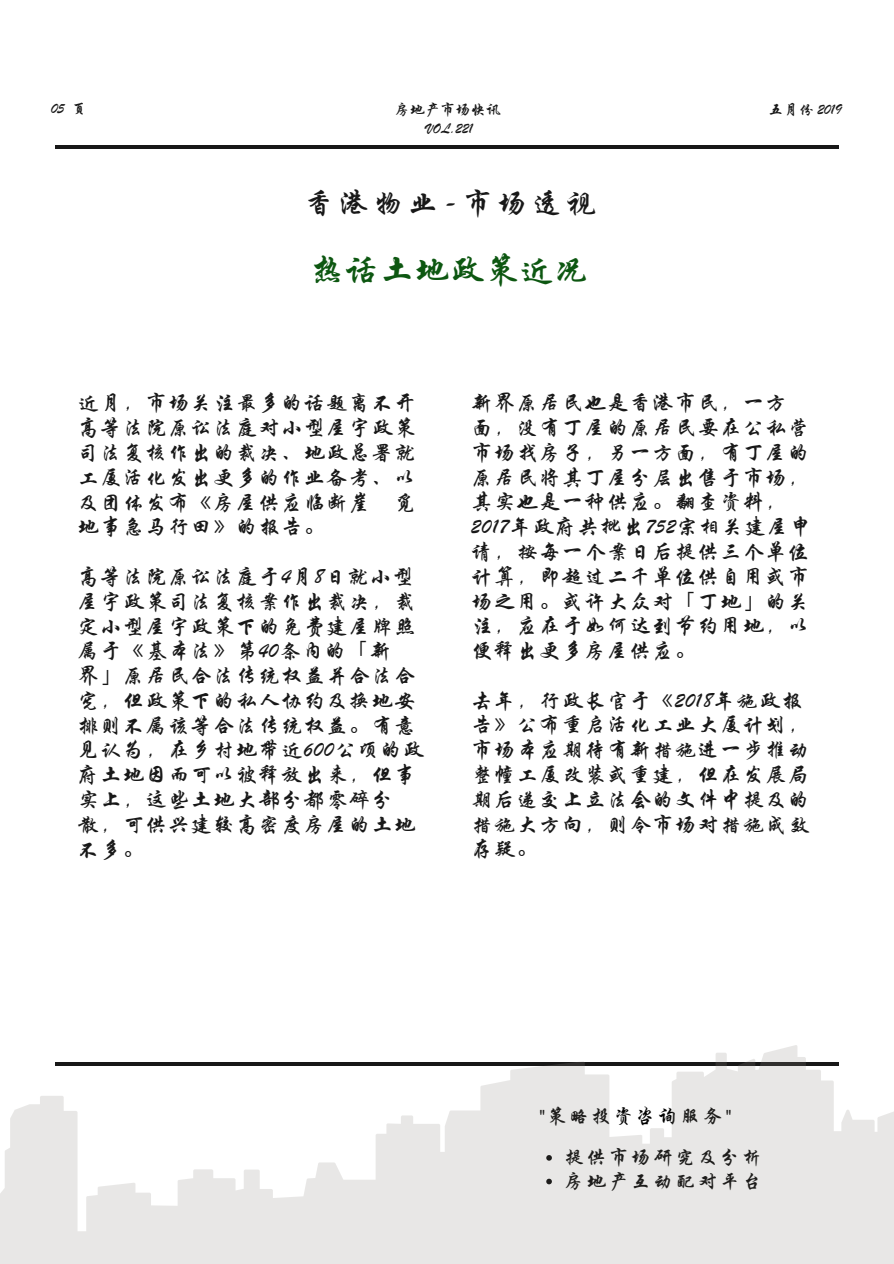
<style>
.page{position:relative;width:894px;height:1264px;background:#fff}
.page>*{position:absolute;margin:0;border:0;box-sizing:border-box;transform-origin:0 0}
.t1{font:34.8px "ST Xingkai";color:#0d5711}
.t2{font:29.85px "ST Xingkai";letter-spacing:.16em;color:#181818}
.t3{font:21.45px/24.8px "ST Xingkai";letter-spacing:.05em;color:#181818}
.t4{font:19.8px/41.2px "ST Xingkai";letter-spacing:.12em;color:#000}
.t5{font:15.15px "ST Xingkai";color:#181818}
</style>
<div class="page">
<hr style="left:55px;top:146px;width:783px;height:3px;background:#181818">
<svg style="left:0;top:1049px;width:893px;height:214px;fill:#e8e7e6"></svg>
<p class="t5" style="left:51px;top:101px;width:37px">05 页</p>
<p class="t5" style="left:395px;top:101px;width:107px">房地产市场快讯</p>
<p class="t5" style="left:768px;top:101px;width:75px">五月份 2019</p>
<p class="t5" style="left:426px;top:121px;width:48px">VOL.221</p>
<h2 class="t2" style="left:304px;top:188px;width:293px">香港物业-市场透视</h2>
<h1 class="t1" style="left:310px;top:252px;width:280px">热话土地政策近况</h1>
<p class="t3" style="left:78px;top:391px;width:339px;text-align:justify">近月，市场关注最多的话题离不开高等法院原讼法庭对小型屋宇政策司法复核作出的裁决、地政总署就工厦活化发出更多的作业备考、以及团体发布《房屋供应临断崖 觅地事急马行田》的报告。</p>
<p class="t3" style="left:78px;top:565px;width:348px">高等法院原讼法庭于4月8日就小型屋宇政策司法复核案作出裁决，裁定小型屋宇政策下的免费建屋牌照属于《基本法》第40条内的「新<br>界」原居民合法传统权益并合法合宪，但政策下的私人协约及换地安排则不属该等合法传统权益。有意见认为，在乡村地带近600公顷的政府土地因而可以被释放出来，但事实上，这些土地大部分都零碎分<br>散，可供兴建较高密度房屋的土地不多。</p>
<p class="t3" style="left:471px;top:391px;width:341px">新界原居民也是香港市民，一方面，没有丁屋的原居民要在公私营市场找房子，另一方面，有丁屋的原居民将其丁屋分层出售于市场，其实也是一种供应。翻查资料，<br>2017年政府共批出752宗相关建屋申请，按每一个案日后提供三个单位计算，即超过二千单位供自用或市场之用。或许大众对「丁地」的关注，应在于如何达到节约用地，以便释出更多房屋供应。</p>
<p class="t3" style="left:471px;top:688px;width:339px">去年，行政长官于《2018年施政报告》公布重启活化工业大厦计划，市场本应期待有新措施进一步推动整幢工厦改装或重建，但在发展局期后递交上立法会的文件中提及的措施大方向，则令市场对措施成效存疑。</p>
<p class="t4" style="left:564px;top:1095px;width:199px;text-indent:-26px">"策略投资咨询服务"<br>提供市场研究及分析</p>
<p class="t4" style="left:564px;top:1160px;width:199px">房地产互动配对平台</p>
</div>
